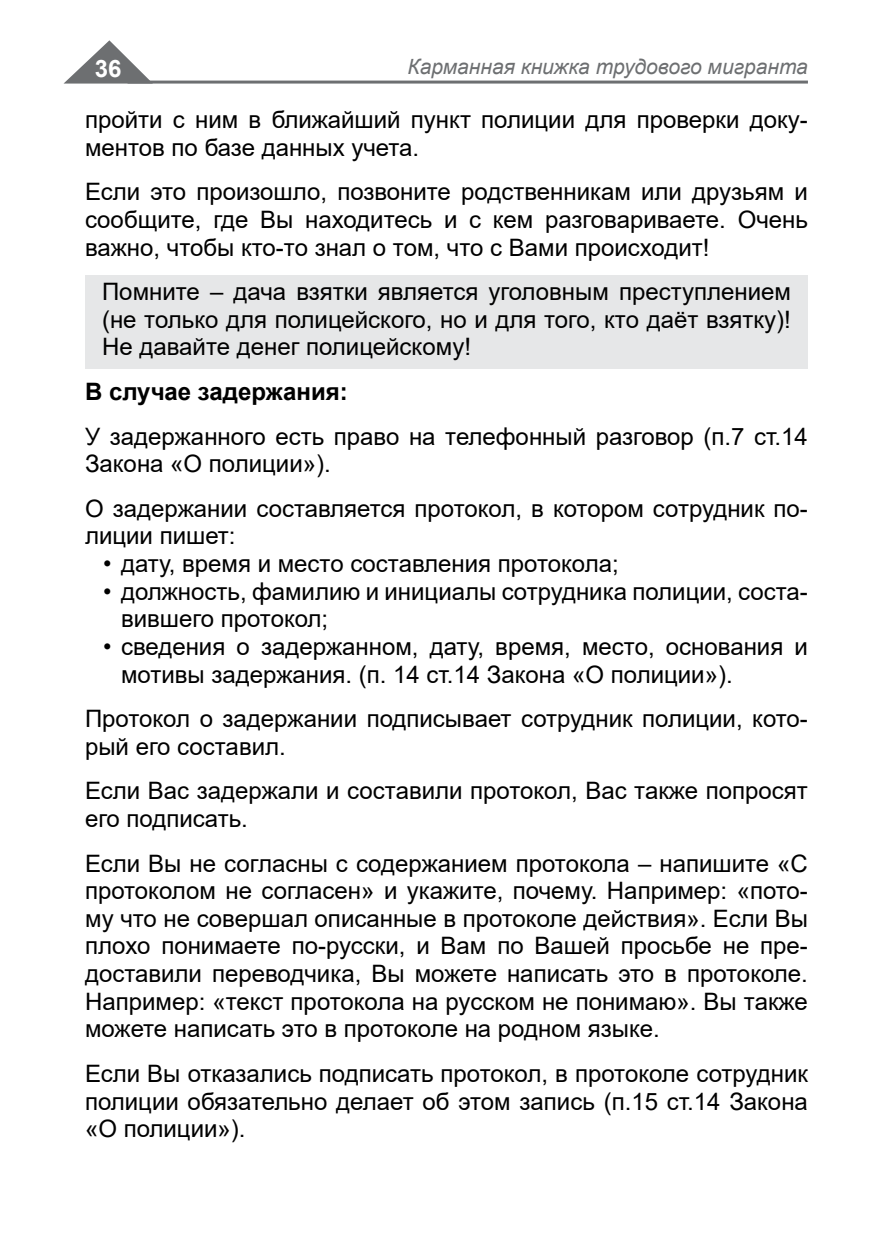
<style>
.page{position:relative;width:893px;height:1259px;background:#fff}
.page>*{position:absolute;margin:0;border:0;box-sizing:border-box;transform-origin:0 0}
.t1{font:24px/27.6px "Arial";color:#000}
.t2{font:700 24px "Arial";color:#000}
.t3{font:700 24px "Arial";color:#fff}
.t4{font:italic 21px "Arial";color:#6d6f71}
</style>
<div class="page">
<svg style="left:64px;top:40px;width:89px;height:44px"></svg>
<hr style="left:128px;top:81px;width:680px;height:3px;background:#6d6f71">
<div style="left:85px;top:276px;width:723px;height:93px;background:#e6e7e8"></div>
<p class="t3" style="left:95px;top:51px;width:28px">36</p>
<p class="t4" style="left:407px;top:53px;width:402px">Карманная книжка трудового мигранта</p>
<p class="t1" style="left:85px;top:106px;width:724px">пройти с ним в ближайший пункт полиции для проверки доку&shy;ментов по базе данных учета.</p>
<p class="t1" style="left:85px;top:178px;width:724px;text-align:justify">Если это произошло, позвоните родственникам или друзьям и сообщите, где Вы находитесь и с кем разговариваете. Очень важно, чтобы кто-то знал о том, что с Вами происходит!</p>
<p class="t1" style="left:102px;top:278px;width:690px;text-align:justify">Помните – дача взятки является уголовным преступлением (не только для полицейского, но и для того, кто даёт взятку)!<br>Не давайте денег полицейскому!</p>
<p class="t2" style="left:85px;top:375px;width:264px">В случае задержания:</p>
<p class="t1" style="left:85px;top:422px;width:724px">У задержанного есть право на телефонный разговор (п.7 ст.14<br>Закона «О полиции»).</p>
<p class="t1" style="left:85px;top:494px;width:724px">О задержании составляется протокол, в котором сотрудник по&shy;лиции пишет:</p>
<p class="t1" style="left:103px;top:550px;width:517px">• дату, время и место составления протокола;</p>
<p class="t1" style="left:121px;top:577px;width:688px;text-indent:-18px">• должность, фамилию и инициалы сотрудника полиции, соста&shy;вившего протокол;</p>
<p class="t1" style="left:121px;top:632px;width:688px;text-indent:-18px">• сведения о задержанном, дату, время, место, основания и мотивы задержания. (п. 14 ст.14 Закона «О полиции»).</p>
<p class="t1" style="left:85px;top:705px;width:724px">Протокол о задержании подписывает сотрудник полиции, кото&shy;рый его составил.</p>
<p class="t1" style="left:85px;top:777px;width:724px">Если Вас задержали и составили протокол, Вас также попросят его подписать.</p>
<p class="t1" style="left:85px;top:849px;width:724px;text-align:justify">Если Вы не согласны с содержанием протокола – напишите «С протоколом не согласен» и укажите, почему. Например: «пото&shy;му что не совершал описанные в протоколе действия». Если Вы плохо понимаете по-русски, и Вам по Вашей просьбе не пре&shy;доставили переводчика, Вы можете написать это в протоколе.<br>Например: «текст протокола на русском не понимаю». Вы также можете написать это в протоколе на родном языке.</p>
<p class="t1" style="left:85px;top:1059px;width:724px;text-align:justify">Если Вы отказались подписать протокол, в протоколе сотрудник полиции обязательно делает об этом запись (п.15 ст.14 Закона «О полиции»).</p>
</div>
